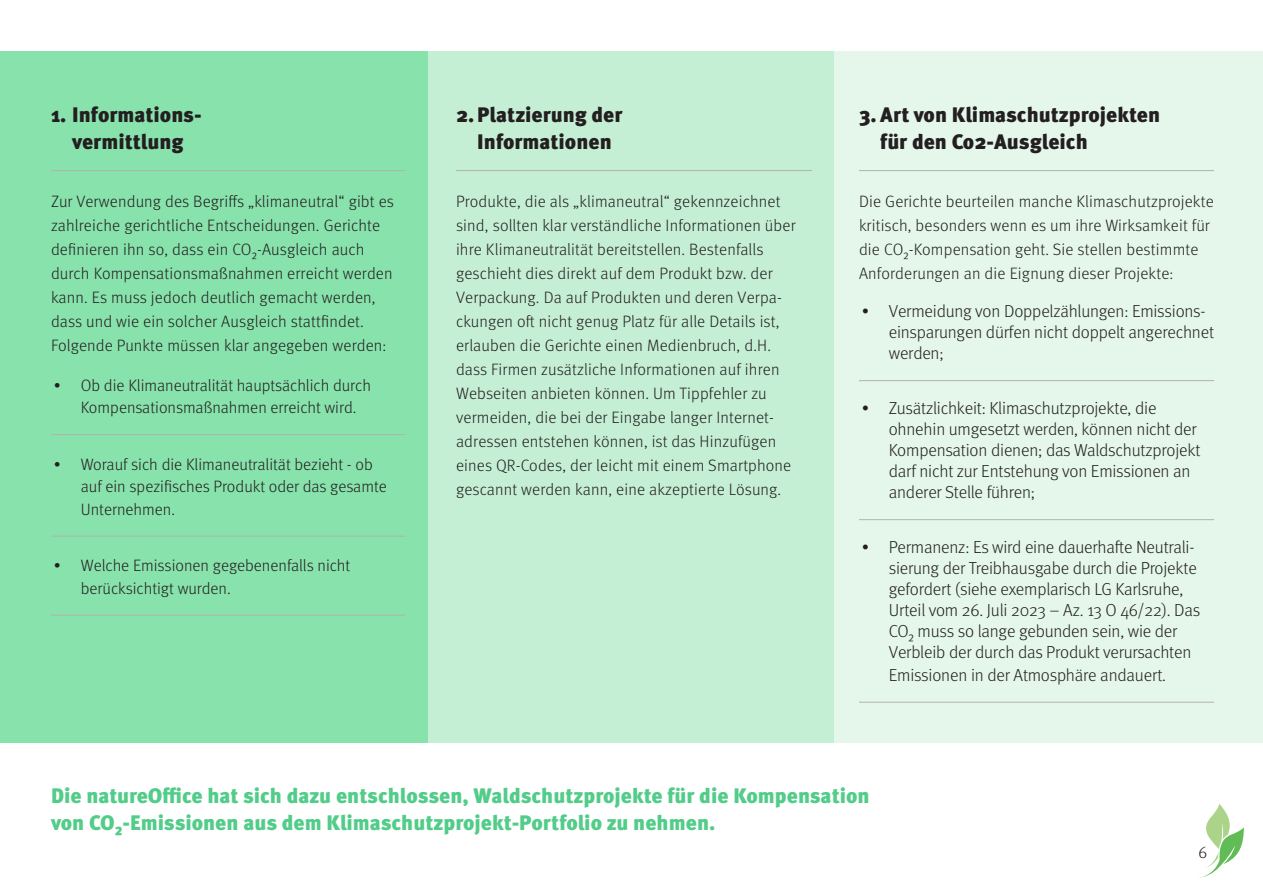
<style>
.page{position:relative;width:1263px;height:893px;background:#fff}
.page>*{position:absolute;margin:0;border:0;box-sizing:border-box;transform-origin:0 0}
.t1{font:900 21px/27px "Meta Pro";color:#52cc89}
.t2{font:900 21px/27px "Meta Pro";color:#231f20;text-align:center}
.t3{font:300 17.4px/21px "Meta Pro";letter-spacing:-.01em;color:#231f20}
.t4{font:300 16.5px/24px "Meta Pro";letter-spacing:.01em;color:#231f20}
</style>
<div class="page">
<div style="left:829px;top:51px;width:434px;height:691px;background:#e4f7ea"></div>
<div style="left:0;top:51px;width:429px;height:691px;background:#88e2ac"></div>
<div style="left:428px;top:51px;width:405px;height:691px;background:#c5efd4"></div>
<hr style="left:51px;top:170px;width:354px;height:1px;background:#b2b3aa">
<hr style="left:51px;top:434px;width:354px;height:1px;background:#b2b3aa">
<hr style="left:51px;top:536px;width:354px;height:1px;background:#b2b3aa">
<hr style="left:51px;top:615px;width:354px;height:1px;background:#b2b3aa">
<hr style="left:456px;top:170px;width:356px;height:1px;background:#b2b3aa">
<hr style="left:859px;top:170px;width:355px;height:1px;background:#b2b3aa">
<hr style="left:859px;top:380px;width:355px;height:1px;background:#b2b3aa">
<hr style="left:859px;top:519px;width:355px;height:1px;background:#b2b3aa">
<hr style="left:859px;top:702px;width:355px;height:1px;background:#b2b3aa">
<svg style="left:1199px;top:804px;width:45px;height:74px"></svg>
<p class="t2" style="left:51px;top:100px;width:152px">1. Informations&shy;vermittlung</p>
<p class="t4" style="left:51px;top:189px;width:344px">Zur Verwendung des Begriffs „klimaneutral“ gibt es zahlreiche gerichtliche Entscheidungen. Gerichte definieren ihn so, dass ein CO₂-Ausgleich auch durch Kompensationsmaßnahmen erreicht werden kann. Es muss jedoch deutlich gemacht werden, dass und wie ein solcher Ausgleich stattfindet.<br>Folgende Punkte müssen klar angegeben werden:</p>
<p class="t4" style="left:81px;top:373px;width:292px;line-height:22.5px;text-indent:-27px">• Ob die Klimaneutralität hauptsächlich durch<br>Kompensationsmaßnahmen erreicht wird.</p>
<p class="t4" style="left:81px;top:452px;width:308px;line-height:22.5px;text-indent:-27px">• Worauf sich die Klimaneutralität bezieht - ob auf ein spezifisches Produkt oder das gesamte<br>Unternehmen.</p>
<p class="t4" style="left:81px;top:553px;width:271px;line-height:22.5px;text-indent:-27px">• Welche Emissionen gegebenenfalls nicht berücksichtigt wurden.</p>
<p class="t2" style="left:456px;top:100px;width:168px">2.Platzierung der<br>Informationen</p>
<p class="t4" style="left:456px;top:189px;width:341px">Produkte, die als „klimaneutral“ gekennzeichnet sind, sollten klar verständliche Informationen über ihre Klimaneutralität bereitstellen. Bestenfalls geschieht dies direkt auf dem Produkt bzw. der Verpackung. Da auf Produkten und deren Verpa&shy;ckungen oft nicht genug Platz für alle Details ist, erlauben die Gerichte einen Medienbruch, d.H. dass Firmen zusätzliche Informationen auf ihren Webseiten anbieten können. Um Tippfehler zu vermeiden, die bei der Eingabe langer Internet&shy;adressen entstehen können, ist das Hinzufügen eines QR-Codes, der leicht mit einem Smartphone gescannt werden kann, eine akzeptierte Lösung.</p>
<p class="t2" style="left:880px;top:100px;width:281px;text-align:left;text-indent:-21px">3. Art von Klimaschutzprojekten für den Co2-Ausgleich</p>
<p class="t4" style="left:859px;top:189px;width:356px">Die Gerichte beurteilen manche Klimaschutzprojekte kritisch, besonders wenn es um ihre Wirksamkeit für die CO₂-Kompensation geht. Sie stellen bestimmte Anforderungen an die Eignung dieser Projekte:</p>
<p class="t3" style="left:889px;top:300px;width:327px;text-indent:-27px">• Vermeidung von Doppelzählungen: Emissions&shy;einsparungen dürfen nicht doppelt angerechnet werden;</p>
<p class="t3" style="left:889px;top:397px;width:313px;text-indent:-27px">• Zusätzlichkeit: Klimaschutzprojekte, die ohnehin umgesetzt werden, können nicht der Kompensation dienen; das Waldschutzprojekt darf nicht zur Entstehung von Emissionen an anderer Stelle führen;</p>
<p class="t3" style="left:889px;top:536px;width:313px;text-indent:-27px">• Permanenz: Es wird eine dauerhafte Neutrali&shy;sierung der Treibhausgabe durch die Projekte gefordert (siehe exemplarisch LG Karlsruhe, Urteil vom 26. Juli 2023 – Az. 13 O 46/22). Das CO₂ muss so lange gebunden sein, wie der Verbleib der durch das Produkt verursachten Emissionen in der Atmosphäre andauert.</p>
<p class="t1" style="left:51px;top:781px;width:820px">Die natureOffice hat sich dazu entschlossen, Waldschutzprojekte für die Kompensation von CO₂-Emissionen aus dem Klimaschutzprojekt-Portfolio zu nehmen.</p>
<p class="t4" style="left:1198px;top:839px;width:10px">6</p>
</div>
